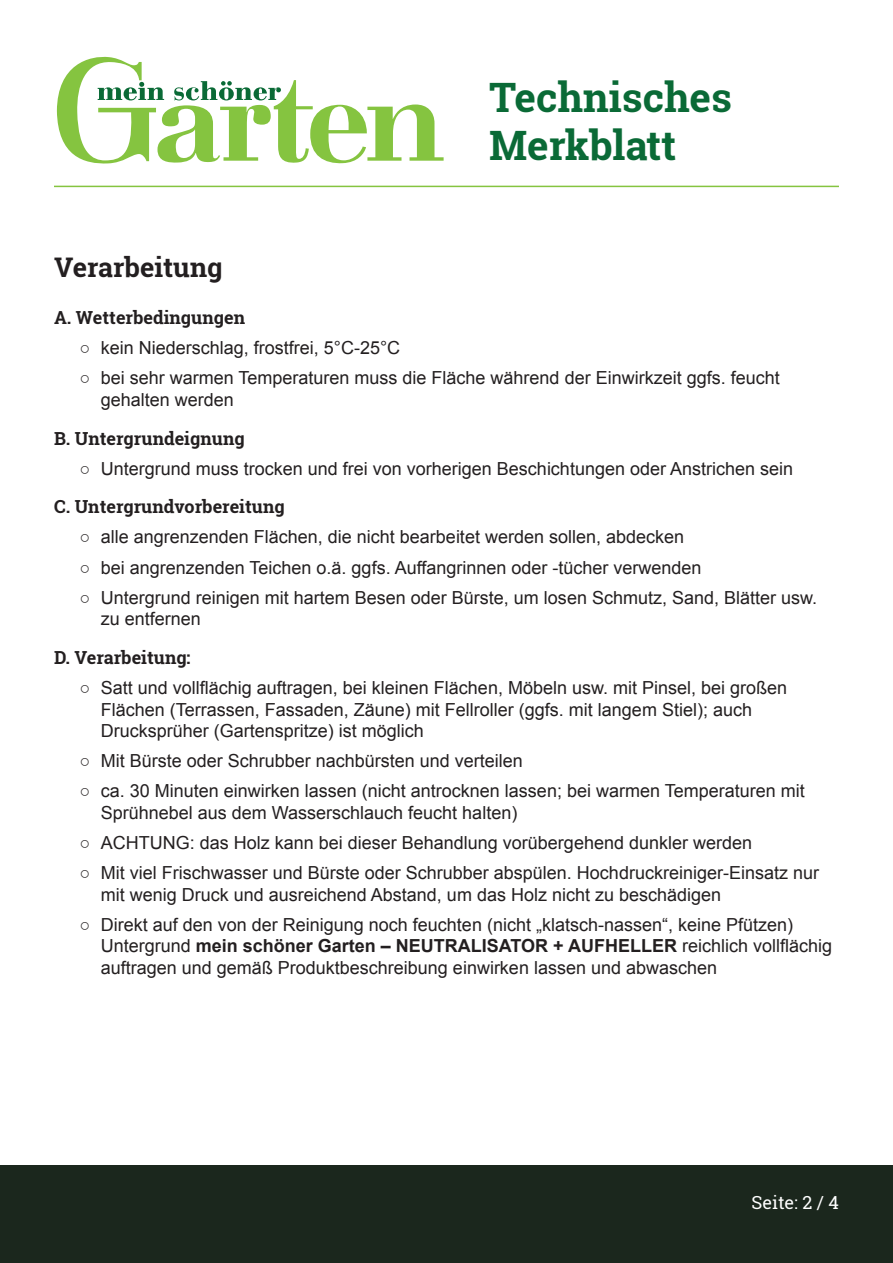
<style>
.page{position:relative;width:893px;height:1263px;background:#fff}
.page>*{position:absolute;margin:0;border:0;box-sizing:border-box;transform-origin:0 0}
.t1{font:700 40.5px/48.6px "Roboto Slab";color:#0a6a36}
.t2{font:700 27px "Roboto Slab";color:#231f20}
.t3{font:18px/21.6px "Arial";color:#231f20}
.t4{font:700 18px "Roboto Slab";color:#231f20}
.t5{font:18px "Roboto Slab";color:#fff}
.s1{font-weight:700}
</style>
<div class="page">
<svg style="left:57px;top:56px;width:387px;height:108px"></svg>
<div style="left:0;top:1165px;width:893px;height:98px;background:#1b271d"></div>
<hr style="left:54px;top:186px;width:785px;height:1px;background:#85c440">
<h1 class="t1" style="left:489px;top:72px;width:245px">Technisches<br>Merkblatt</h1>
<h2 class="t2" style="left:54px;top:249px;width:170px">Verarbeitung</h2>
<p class="t4" style="left:54px;top:305px;width:193px">A. Wetterbedingungen</p>
<p class="t3" style="left:80px;top:337px;width:322px">○ kein Niederschlag, frostfrei, 5°C-25°C</p>
<p class="t3" style="left:101px;top:367px;width:680px;text-indent:-21px">○ bei sehr warmen Temperaturen muss die Fläche während der Einwirkzeit ggfs. feucht gehalten werden</p>
<p class="t4" style="left:54px;top:426px;width:192px">B. Untergrundeignung</p>
<p class="t3" style="left:80px;top:458px;width:715px">○ Untergrund muss trocken und frei von vorherigen Beschichtungen oder Anstrichen sein</p>
<p class="t4" style="left:54px;top:494px;width:232px">C. Untergrundvorbereitung</p>
<p class="t3" style="left:80px;top:526px;width:606px">○ alle angrenzenden Flächen, die nicht bearbeitet werden sollen, abdecken</p>
<p class="t3" style="left:80px;top:557px;width:623px">○ bei angrenzenden Teichen o.ä. ggfs. Auffangrinnen oder -tücher verwenden</p>
<p class="t3" style="left:101px;top:587px;width:718px;text-indent:-21px">○ Untergrund reinigen mit hartem Besen oder Bürste, um losen Schmutz, Sand, Blätter usw. zu entfernen</p>
<p class="t4" style="left:54px;top:645px;width:138px">D. Verarbeitung:</p>
<p class="t3" style="left:101px;top:677px;width:688px;text-indent:-21px">○ Satt und vollflächig auftragen, bei kleinen Flächen, Möbeln usw. mit Pinsel, bei großen<br>Flächen (Terrassen, Fassaden, Zäune) mit Fellroller (ggfs. mit langem Stiel); auch<br>Drucksprüher (Gartenspritze) ist möglich</p>
<p class="t3" style="left:80px;top:750px;width:445px">○ Mit Bürste oder Schrubber nachbürsten und verteilen</p>
<p class="t3" style="left:101px;top:780px;width:706px;text-indent:-21px">○ ca. 30 Minuten einwirken lassen (nicht antrocknen lassen; bei warmen Temperaturen mit<br>Sprühnebel aus dem Wasserschlauch feucht halten)</p>
<p class="t3" style="left:80px;top:832px;width:674px">○ ACHTUNG: das Holz kann bei dieser Behandlung vorübergehend dunkler werden</p>
<p class="t3" style="left:101px;top:862px;width:720px;text-indent:-21px">○ Mit viel Frischwasser und Bürste oder Schrubber abspülen. Hochdruckreiniger-Einsatz nur mit wenig Druck und ausreichend Abstand, um das Holz nicht zu beschädigen</p>
<p class="t3" style="left:101px;top:914px;width:733px;text-indent:-21px">○ Direkt auf den von der Reinigung noch feuchten (nicht „klatsch-nassen“, keine Pfützen)<br>Untergrund <span class="s1">mein schöner Garten – NEUTRALISATOR + AUFHELLER</span> reichlich vollflächig auftragen und gemäß Produktbeschreibung einwirken lassen und abwaschen</p>
<p class="t5" style="left:751px;top:1190px;width:89px">Seite: 2 / 4</p>
</div>
